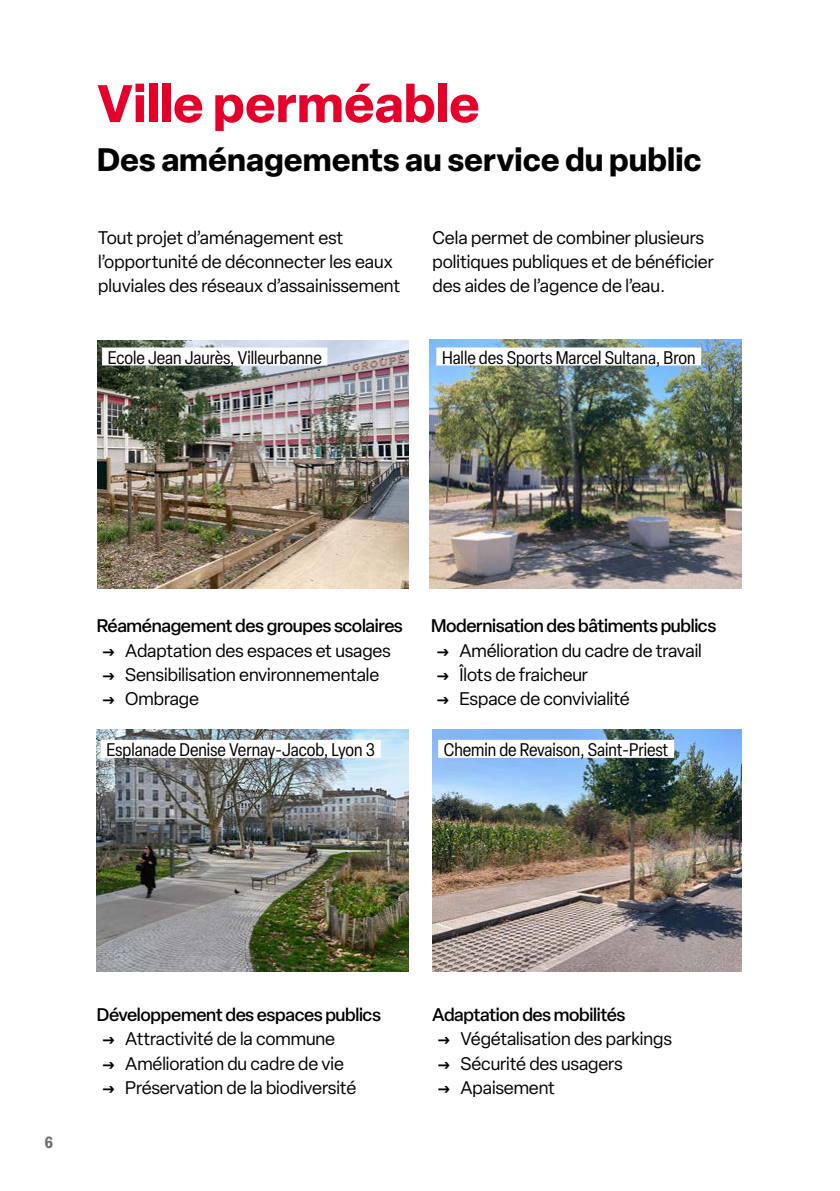
<style>
.page{position:relative;width:840px;height:1191px;background:#fff}
.page>*{position:absolute;margin:0;border:0;box-sizing:border-box;transform-origin:0 0}
.H1_-_Rouge{font:700 52px "Elza";color:#e4002b}
.H1_-_Rouge-2{font:700 32px "Elza";color:#000}
.Texte_courant{font:18px/24.2px "Elza";letter-spacing:-.005em;color:#000}
.Texte_courant_-_Noir{font:condensed 18px "Elza";color:#000}
.Texte_courant-2{font:500 18px "Elza";letter-spacing:-.02em;color:#000}
.t1{font:700 condensed 16px "Elza";color:#6e6e6e}
.s1{font-weight:500}
</style>
<div class="page">
<img style="left:98px;top:340px;width:310px;height:249px">
<div style="left:102px;top:347px;width:225px;height:18px;background:#fff"></div>
<img style="left:429px;top:339px;width:311px;height:250px">
<div style="left:436px;top:347px;width:264px;height:18px;background:#fff"></div>
<img style="left:97px;top:729px;width:311px;height:242px">
<div style="left:101px;top:740px;width:279px;height:18px;background:#fff"></div>
<img style="left:432px;top:729px;width:308px;height:242px">
<div style="left:438px;top:740px;width:235px;height:18px;background:#fff"></div>
<p class="H1_-_Rouge" style="left:97px;top:66px;width:384px">Ville perméable</p>
<p class="H1_-_Rouge-2" style="left:97px;top:136px;width:605px">Des aménagements au service du public</p>
<p class="Texte_courant" style="left:98px;top:225px;width:303px">Tout projet d’aménagement est l’opportunité de déconnecter les eaux pluviales des réseaux d’assainissement</p>
<p class="Texte_courant" style="left:432px;top:225px;width:283px">Cela permet de combiner plusieurs politiques publiques et de bénéficier des aides de l’agence de l’eau.</p>
<p class="Texte_courant_-_Noir" style="left:108px;top:346px;width:215px">Ecole Jean Jaurès, Villeurbanne</p>
<p class="Texte_courant_-_Noir" style="left:442px;top:346px;width:255px">Halle des Sports Marcel Sultana, Bron</p>
<p class="Texte_courant-2" style="left:97px;top:613px;width:307px">Réaménagement des groupes scolaires</p>
<p class="Texte_courant" style="left:102px;top:638px;width:290px"><span class="s1">→</span> Adaptation des espaces et usages</p>
<p class="Texte_courant" style="left:102px;top:662px;width:278px"><span class="s1">→</span> Sensibilisation environnementale</p>
<p class="Texte_courant" style="left:102px;top:686px;width:98px"><span class="s1">→</span> Ombrage</p>
<p class="Texte_courant_-_Noir" style="left:106px;top:738px;width:270px">Esplanade Denise Vernay-Jacob, Lyon 3</p>
<p class="Texte_courant-2" style="left:431px;top:613px;width:287px">Modernisation des bâtiments publics</p>
<p class="Texte_courant" style="left:436px;top:638px;width:266px"><span class="s1">→</span> Amélioration du cadre de travail</p>
<p class="Texte_courant" style="left:436px;top:662px;width:153px"><span class="s1">→</span> Îlots de fraicheur</p>
<p class="Texte_courant" style="left:436px;top:686px;width:194px"><span class="s1">→</span> Espace de convivialité</p>
<p class="Texte_courant_-_Noir" style="left:443px;top:738px;width:226px">Chemin de Revaison, Saint-Priest</p>
<p class="t1" style="left:45px;top:1131px;width:10px">6</p>
<p class="Texte_courant-2" style="left:97px;top:1002px;width:285px">Développement des espaces publics</p>
<p class="Texte_courant" style="left:102px;top:1026px;width:234px"><span class="s1">→</span> Attractivité de la commune</p>
<p class="Texte_courant" style="left:102px;top:1051px;width:243px"><span class="s1">→</span> Amélioration du cadre de vie</p>
<p class="Texte_courant" style="left:102px;top:1075px;width:255px"><span class="s1">→</span> Préservation de la biodiversité</p>
<p class="Texte_courant-2" style="left:432px;top:1002px;width:195px">Adaptation des mobilités</p>
<p class="Texte_courant" style="left:437px;top:1026px;width:235px"><span class="s1">→</span> Végétalisation des parkings</p>
<p class="Texte_courant" style="left:437px;top:1051px;width:186px"><span class="s1">→</span> Sécurité des usagers</p>
<p class="Texte_courant" style="left:437px;top:1075px;width:118px"><span class="s1">→</span> Apaisement</p>
</div>
